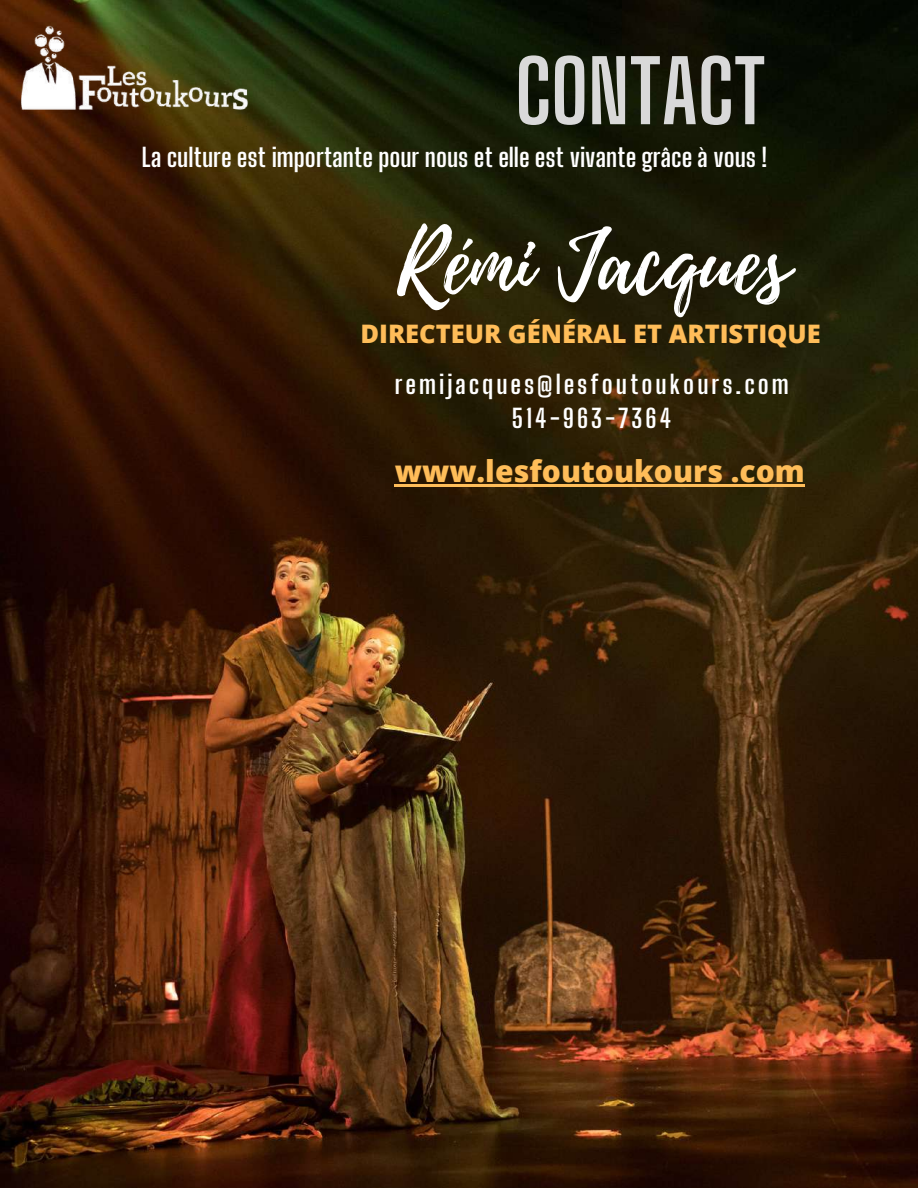
<style>
.page{position:relative;width:918px;height:1188px;background:#fff}
.page>*{position:absolute;margin:0;border:0;box-sizing:border-box;transform-origin:0 0}
.t1{font:86.7px "Playlist Script";color:#fff}
.t2{font:700 85.05px "Big Shoulders Display";color:#d9d9d9}
.t3{font:800 30px "Open Sans";color:#ffbd59}
.t4{font:700 25.5px "Big Shoulders Display";color:#fff}
.t5{font:700 25.5px/34.8px "Big Shoulders Display";letter-spacing:.115em;color:#fff;text-align:center}
.t6{font:800 25.5px "Open Sans";color:#ffbd59}
</style>
<div class="page">
<img style="left:0;top:0;width:918px;height:1188px">
<img style="left:17px;top:20px;width:235px;height:94px">
<hr style="left:395px;top:485px;width:410px;height:2px;background:#ffbd59">
<h2 class="t2" style="left:515px;top:41px;width:253px">CONTACT</h2>
<p class="t4" style="left:142px;top:142px;width:627px">La culture est importante pour nous et elle est vivante grâce à vous !</p>
<h1 class="t1" style="left:397px;top:201px;width:394px">Rémi Jacques</h1>
<p class="t6" style="left:360px;top:315px;width:462px">DIRECTEUR GÉNÉRAL ET ARTISTIQUE</p>
<p class="t5" style="left:395px;top:366px;width:396px">remijacques@lesfoutoukours.com<br>514-963-7364</p>
<p class="t3" style="left:395px;top:450px;width:412px">www.lesfoutoukours .com</p>
</div>
